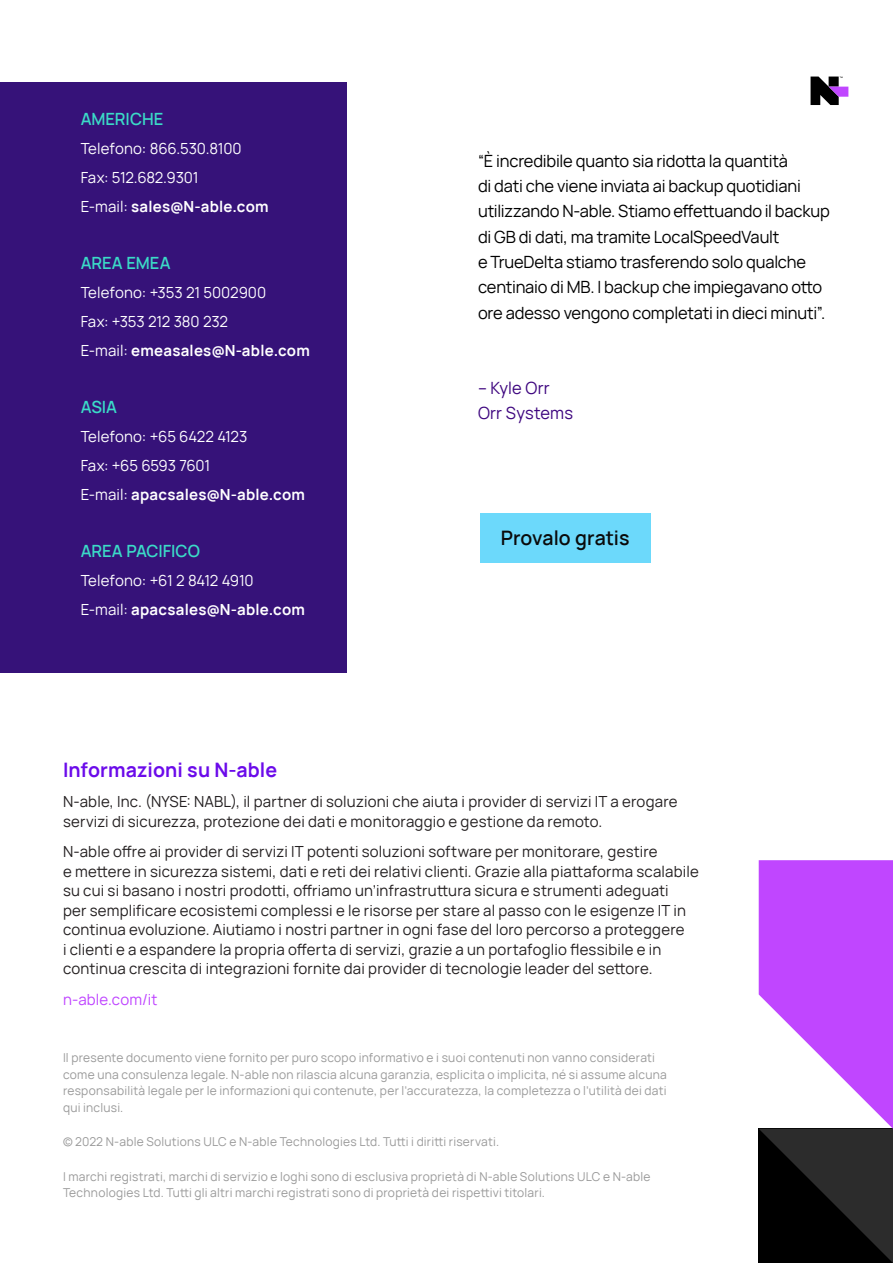
<style>
.page{position:relative;width:893px;height:1263px;background:#fff}
.page>*{position:absolute;margin:0;border:0;box-sizing:border-box;transform-origin:0 0}
.Bullets_0{font:700 19.5px "Manrope";letter-spacing:.005em;color:#6b0bea}
.Button_Text_-_Outlin{font:600 19.5px "Manrope";color:#0a0a0a}
.Sidebar_Quote{font:16.5px/25.3px "Manrope";letter-spacing:-.01em;color:#000}
.Bullets_0-2{font:600 16.5px "Manrope";color:#3bdbc7}
.Sidebar_Quote_Author{font:16.5px "Manrope";letter-spacing:.005em;color:#3e067f}
.Bullets_0-3{font:15px/19.5px "Manrope";letter-spacing:.01em;color:#231f20}
.Bullets_0-4{font:15px "Manrope";letter-spacing:-.01em;color:#fff}
.Bullets_0-5{font:700 15px "Manrope";letter-spacing:.015em;color:#fff}
.Bullets_0-6{font:15px "Manrope";letter-spacing:.015em;color:#bf45ff}
.t1{font:12px/16.5px "Manrope";letter-spacing:.02em;color:#999}
.s1{font-weight:400}
</style>
<div class="page">
<div style="left:0;top:82px;width:346px;height:591px;background:#361279"></div>
<svg style="left:810px;top:77px;width:38px;height:28px"></svg>
<svg style="left:759px;top:860px;width:134px;height:403px"></svg>
<div style="left:480px;top:513px;width:171px;height:50px;background:#6cd9fb"></div>
<p class="Bullets_0-2" style="left:81px;top:106px;width:84px">AMERICHE</p>
<p class="Bullets_0-4" style="left:81px;top:137px;width:163px">Telefono: 866.530.8100</p>
<p class="Bullets_0-4" style="left:81px;top:166px;width:119px">Fax: 512.682.9301</p>
<p class="Bullets_0-5" style="left:81px;top:194px;width:190px"><span class="s1">E-mail:</span> sales@N-able.com</p>
<p class="Bullets_0-2" style="left:81px;top:250px;width:91px">AREA EMEA</p>
<p class="Bullets_0-4" style="left:81px;top:281px;width:187px">Telefono: +353 21 5002900</p>
<p class="Bullets_0-4" style="left:81px;top:310px;width:149px">Fax: +353 212 380 232</p>
<p class="Bullets_0-5" style="left:81px;top:338px;width:231px"><span class="s1">E-mail:</span> emeasales@N-able.com</p>
<p class="Bullets_0-2" style="left:81px;top:394px;width:38px">ASIA</p>
<p class="Bullets_0-4" style="left:81px;top:425px;width:168px">Telefono: +65 6422 4123</p>
<p class="Bullets_0-4" style="left:81px;top:454px;width:131px">Fax: +65 6593 7601</p>
<p class="Bullets_0-5" style="left:81px;top:482px;width:226px"><span class="s1">E-mail:</span> apacsales@N-able.com</p>
<p class="Bullets_0-2" style="left:81px;top:538px;width:121px">AREA PACIFICO</p>
<p class="Bullets_0-4" style="left:81px;top:569px;width:175px">Telefono: +61 2 8412 4910</p>
<p class="Bullets_0-5" style="left:81px;top:597px;width:226px"><span class="s1">E-mail:</span> apacsales@N-able.com</p>
<p class="Sidebar_Quote" style="left:478px;top:147px;width:353px">“È incredibile quanto sia ridotta la quantità<br>di dati che viene inviata ai backup quotidiani utilizzando N-able. Stiamo effettuando il backup di GB di dati, ma tramite LocalSpeedVault<br>e TrueDelta stiamo trasferendo solo qualche centinaio di MB. I backup che impiegavano otto ore adesso vengono completati in dieci minuti”.</p>
<p class="Sidebar_Quote_Author" style="left:478px;top:375px;width:73px">– Kyle Orr</p>
<p class="Sidebar_Quote_Author" style="left:478px;top:401px;width:97px">Orr Systems</p>
<p class="Button_Text_-_Outlin" style="left:501px;top:522px;width:130px">Provalo gratis</p>
<p class="Bullets_0" style="left:63px;top:754px;width:216px">Informazioni su N-able</p>
<p class="Bullets_0-3" style="left:63px;top:791px;width:616px">N-able, Inc. (NYSE: NABL), il partner di soluzioni che aiuta i provider di servizi IT a erogare servizi di sicurezza, protezione dei dati e monitoraggio e gestione da remoto.</p>
<p class="Bullets_0-3" style="left:63px;top:841px;width:637px">N-able offre ai provider di servizi IT potenti soluzioni software per monitorare, gestire<br>e mettere in sicurezza sistemi, dati e reti dei relativi clienti. Grazie alla piattaforma scalabile su cui si basano i nostri prodotti, offriamo un’infrastruttura sicura e strumenti adeguati<br>per semplificare ecosistemi complessi e le risorse per stare al passo con le esigenze IT in continua evoluzione. Aiutiamo i nostri partner in ogni fase del loro percorso a proteggere<br>i clienti e a espandere la propria offerta di servizi, grazie a un portafoglio flessibile e in continua crescita di integrazioni fornite dai provider di tecnologie leader del settore.</p>
<p class="Bullets_0-6" style="left:63px;top:988px;width:96px">n-able.com/it</p>
<p class="t1" style="left:63px;top:1049px;width:605px">Il presente documento viene fornito per puro scopo informativo e i suoi contenuti non vanno considerati come una consulenza legale. N-able non rilascia alcuna garanzia, esplicita o implicita, né si assume alcuna responsabilità legale per le informazioni qui contenute, per l’accuratezza, la completezza o l’utilità dei dati qui inclusi.</p>
<p class="t1" style="left:63px;top:1133px;width:438px">© 2022 N-able Solutions ULC e N-able Technologies Ltd. Tutti i diritti riservati.</p>
<p class="t1" style="left:63px;top:1167px;width:589px">I marchi registrati, marchi di servizio e loghi sono di esclusiva proprietà di N-able Solutions ULC e N-able<br>Technologies Ltd. Tutti gli altri marchi registrati sono di proprietà dei rispettivi titolari.</p>
</div>
